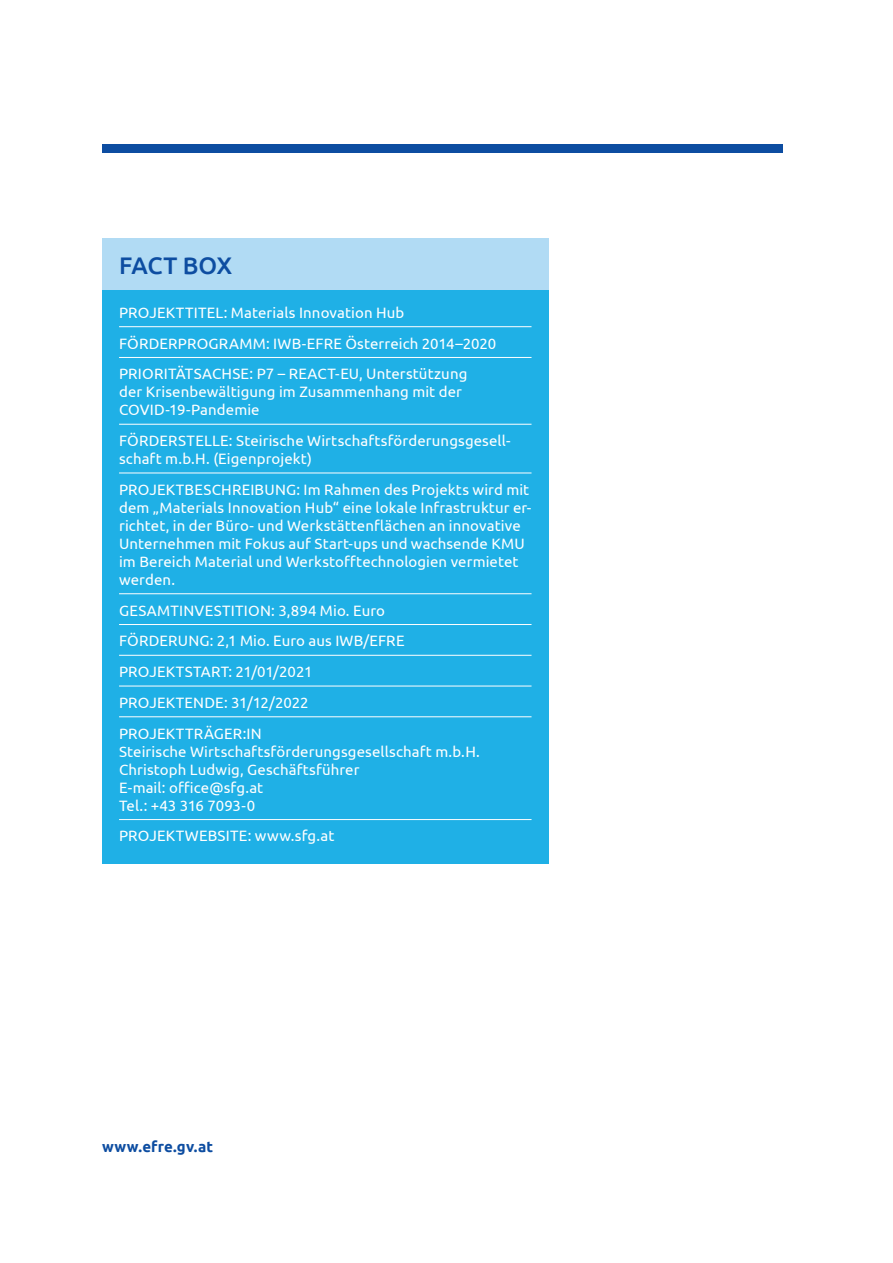
<style>
.page{position:relative;width:893px;height:1263px;background:#fff}
.page>*{position:absolute;margin:0;border:0;box-sizing:border-box;transform-origin:0 0}
.H3_weiß{font:500 24px "Ubuntu";letter-spacing:-.02em;color:#0d4da1}
.Copy_weiß_lb{font:15px/18px "Ubuntu";letter-spacing:.01em;color:#fff}
.Standard_Links_ohneR{font:700 15px "Ubuntu";letter-spacing:.01em;color:#0d4da1}
</style>
<div class="page">
<div style="left:102px;top:145px;width:680px;height:8px;background:#0d4da1"></div>
<div style="left:102px;top:289px;width:447px;height:575px;background:#1fb0e6"></div>
<hr style="left:119px;top:326px;width:412px;height:1px;background:#fff">
<hr style="left:119px;top:357px;width:412px;height:1px;background:#fff">
<hr style="left:119px;top:424px;width:412px;height:1px;background:#fff">
<hr style="left:119px;top:473px;width:412px;height:1px;background:#fff">
<hr style="left:119px;top:593px;width:412px;height:1px;background:#fff">
<hr style="left:119px;top:624px;width:412px;height:1px;background:#fff">
<hr style="left:119px;top:655px;width:412px;height:1px;background:#fff">
<hr style="left:119px;top:686px;width:412px;height:1px;background:#fff">
<hr style="left:119px;top:716px;width:412px;height:1px;background:#fff">
<hr style="left:119px;top:819px;width:412px;height:1px;background:#fff">
<div style="left:102px;top:238px;width:447px;height:51px;background:#b1dbf4"></div>
<p class="H3_weiß" style="left:119px;top:250px;width:115px">FACT BOX</p>
<p class="Copy_weiß_lb" style="left:119px;top:303px;width:287px">PROJEKTTITEL: Materials Innovation Hub</p>
<p class="Copy_weiß_lb" style="left:119px;top:334px;width:379px">FÖRDERPROGRAMM: IWB-EFRE Österreich 2014–2020</p>
<p class="Copy_weiß_lb" style="left:119px;top:364px;width:350px">PRIORITÄTSACHSE: P7 – REACT-EU, Unterstützung der Krisenbewältigung im Zusammenhang mit der<br>COVID-19-Pandemie</p>
<p class="Copy_weiß_lb" style="left:119px;top:431px;width:393px">FÖRDERSTELLE: Steirische Wirtschaftsförderungsgesell&shy;schaft m.b.H. (Eigenprojekt)</p>
<p class="Copy_weiß_lb" style="left:119px;top:480px;width:414px">PROJEKTBESCHREIBUNG: Im Rahmen des Projekts wird mit dem „Materials Innovation Hub“ eine lokale Infrastruktur er&shy;richtet, in der Büro- und Werkstättenflächen an innovative Unternehmen mit Fokus auf Start-ups und wachsende KMU im Bereich Material und Werkstofftechnologien vermietet werden.</p>
<p class="Copy_weiß_lb" style="left:119px;top:601px;width:267px">GESAMTINVESTITION: 3,894 Mio. Euro</p>
<p class="Copy_weiß_lb" style="left:119px;top:632px;width:287px">FÖRDERUNG: 2,1 Mio. Euro aus IWB/EFRE</p>
<p class="Copy_weiß_lb" style="left:119px;top:662px;width:195px">PROJEKTSTART: 21/01/2021</p>
<p class="Copy_weiß_lb" style="left:119px;top:693px;width:191px">PROJEKTENDE: 31/12/2022</p>
<p class="Copy_weiß_lb" style="left:119px;top:724px;width:362px">PROJEKTTRÄGER:IN<br>Steirische Wirtschaftsförderungsgesellschaft m.b.H.<br>Christoph Ludwig, Geschäftsführer<br>E-mail: office@sfg.at<br>Tel.: +43 316 7093-0</p>
<p class="Copy_weiß_lb" style="left:119px;top:827px;width:217px">PROJEKTWEBSITE: www.sfg.at</p>
<p class="Standard_Links_ohneR" style="left:102px;top:1138px;width:113px">www.efre.gv.at</p>
</div>
